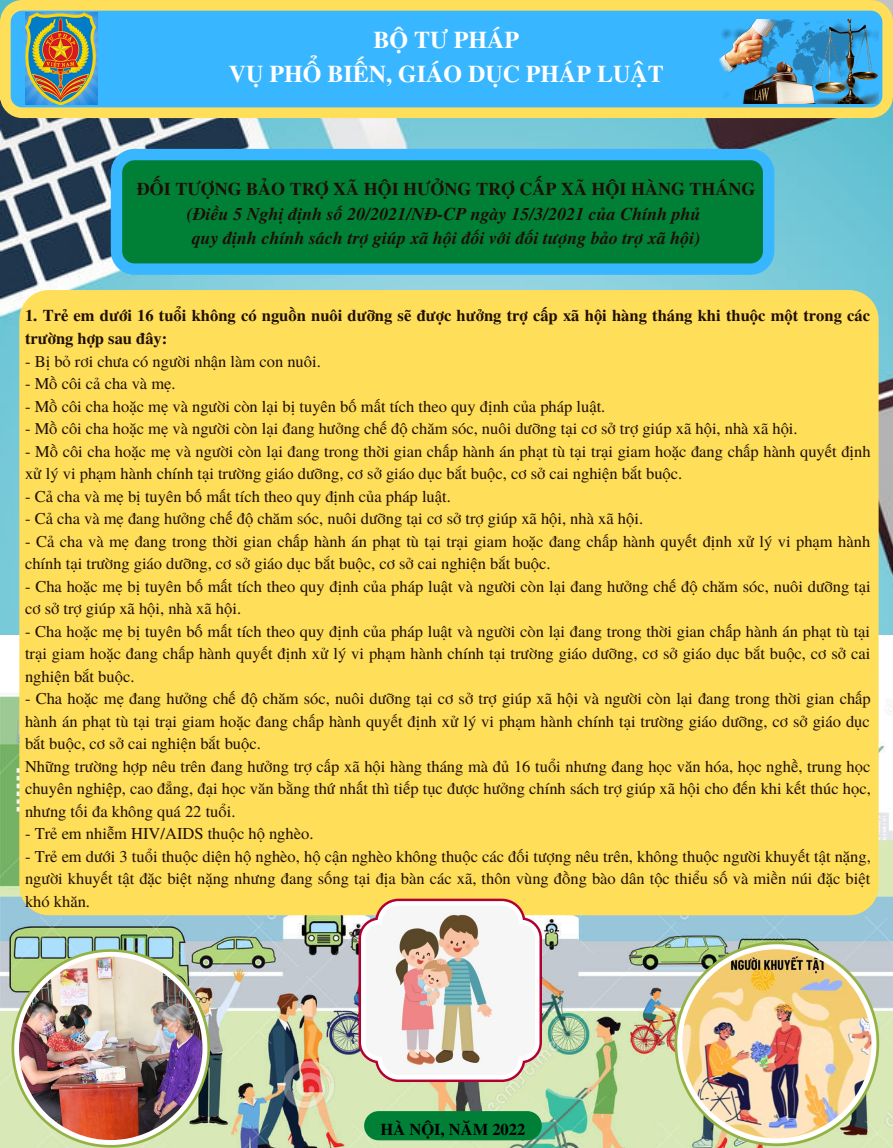
<style>
.page{position:relative;width:893px;height:1148px;background:#fff}
.page>*{position:absolute;margin:0;border:0;box-sizing:border-box;transform-origin:0 0}
.t1{font:700 24px/33.8px "Te X Gyre Termes";color:#fff;text-align:center}
.t2{font:italic 700 18px/24.8px "Te X Gyre Termes";color:#1e0f06}
.t3{font:700 18px "Te X Gyre Termes";color:#1e0f06}
.t4{font:16.5px/22.5px "Te X Gyre Termes";color:#1e0f06}
.t5{font:700 16.5px/23.5px "Te X Gyre Termes";color:#1e0f06}
.t6{font:700 16.5px "Te X Gyre Termes";color:#000}
</style>
<div class="page">
<img style="left:0;top:118px;width:892px;height:517px">
<svg style="left:0;top:0;width:892px;height:118px;background:#68bfd5"></svg>
<img style="left:25px;top:13px;width:72px;height:92px">
<img style="left:719px;top:19px;width:159px;height:84px">
<img style="left:0;top:635px;width:892px;height:512px">
<svg style="left:111px;top:149px;width:663px;height:126px;background:#0c8b60"></svg>
<div style="left:19px;top:290px;width:859px;height:625px;background:#ffde59;border-radius:30px"></div>
<div style="left:364px;top:1111px;width:177px;height:29px;background:#008037;border-radius:15px"></div>
<img style="left:12px;top:949px;width:198px;height:198px">
<img style="left:19px;top:956px;width:183px;height:184px">
<svg style="left:358px;top:898px;width:184px;height:184px"></svg>
<img style="left:365px;top:905px;width:170px;height:170px">
<svg style="left:674px;top:941px;width:205px;height:205px;background:#c0d0a8"></svg>
<svg style="left:677px;top:944px;width:199px;height:199px"></svg>
<img style="left:682px;top:949px;width:189px;height:189px">
<h1 class="t1" style="left:229px;top:22px;width:436px">BỘ TƯ PHÁP<br>VỤ PHỔ BIẾN, GIÁO DỤC PHÁP LUẬT</h1>
<p class="t3" style="left:137px;top:175px;width:620px">ĐỐI TƯỢNG BẢO TRỢ XÃ HỘI HƯỞNG TRỢ CẤP XÃ HỘI HÀNG THÁNG</p>
<p class="t2" style="left:187px;top:200px;width:515px">(Điều 5 Nghị định số 20/2021/NĐ-CP ngày 15/3/2021 của Chính phủ quy định chính sách trợ giúp xã hội đối với đối tượng bảo trợ xã hội)</p>
<p class="t5" style="left:25px;top:302px;width:846px">1. Trẻ em dưới 16 tuổi không có nguồn nuôi dưỡng sẽ được hưởng trợ cấp xã hội hàng tháng khi thuộc một trong các trường hợp sau đây:</p>
<p class="t4" style="left:25px;top:349px;width:297px">- Bị bỏ rơi chưa có người nhận làm con nuôi.</p>
<p class="t4" style="left:25px;top:371px;width:152px">- Mồ côi cả cha và mẹ.</p>
<p class="t4" style="left:25px;top:394px;width:581px">- Mồ côi cha hoặc mẹ và người còn lại bị tuyên bố mất tích theo quy định của pháp luật.</p>
<p class="t4" style="left:25px;top:416px;width:774px">- Mồ côi cha hoặc mẹ và người còn lại đang hưởng chế độ chăm sóc, nuôi dưỡng tại cơ sở trợ giúp xã hội, nhà xã hội.</p>
<p class="t4" style="left:25px;top:439px;width:847px">- Mồ côi cha hoặc mẹ và người còn lại đang trong thời gian chấp hành án phạt tù tại trại giam hoặc đang chấp hành quyết định xử lý vi phạm hành chính tại trường giáo dưỡng, cơ sở giáo dục bắt buộc, cơ sở cai nghiện bắt buộc.</p>
<p class="t4" style="left:25px;top:484px;width:427px">- Cả cha và mẹ bị tuyên bố mất tích theo quy định của pháp luật.</p>
<p class="t4" style="left:25px;top:506px;width:619px">- Cả cha và mẹ đang hưởng chế độ chăm sóc, nuôi dưỡng tại cơ sở trợ giúp xã hội, nhà xã hội.</p>
<p class="t4" style="left:25px;top:529px;width:846px">- Cả cha và mẹ đang trong thời gian chấp hành án phạt tù tại trại giam hoặc đang chấp hành quyết định xử lý vi phạm hành chính tại trường giáo dưỡng, cơ sở giáo dục bắt buộc, cơ sở cai nghiện bắt buộc.</p>
<p class="t4" style="left:25px;top:574px;width:847px">- Cha hoặc mẹ bị tuyên bố mất tích theo quy định của pháp luật và người còn lại đang hưởng chế độ chăm sóc, nuôi dưỡng tại cơ sở trợ giúp xã hội, nhà xã hội.</p>
<p class="t4" style="left:25px;top:619px;width:846px;text-align:justify">- Cha hoặc mẹ bị tuyên bố mất tích theo quy định của pháp luật và người còn lại đang trong thời gian chấp hành án phạt tù tại trại giam hoặc đang chấp hành quyết định xử lý vi phạm hành chính tại trường giáo dưỡng, cơ sở giáo dục bắt buộc, cơ sở cai nghiện bắt buộc.</p>
<p class="t4" style="left:25px;top:686px;width:847px">- Cha hoặc mẹ đang hưởng chế độ chăm sóc, nuôi dưỡng tại cơ sở trợ giúp xã hội và người còn lại đang trong thời gian chấp hành án phạt tù tại trại giam hoặc đang chấp hành quyết định xử lý vi phạm hành chính tại trường giáo dưỡng, cơ sở giáo dục bắt buộc, cơ sở cai nghiện bắt buộc.<br>Những trường hợp nêu trên đang hưởng trợ cấp xã hội hàng tháng mà đủ 16 tuổi nhưng đang học văn hóa, học nghề, trung học chuyên nghiệp, cao đẳng, đại học văn bằng thứ nhất thì tiếp tục được hưởng chính sách trợ giúp xã hội cho đến khi kết thúc học, nhưng tối đa không quá 22 tuổi.</p>
<p class="t4" style="left:25px;top:821px;width:290px">- Trẻ em nhiễm HIV/AIDS thuộc hộ nghèo.</p>
<p class="t4" style="left:25px;top:844px;width:847px;text-align:justify">- Trẻ em dưới 3 tuổi thuộc diện hộ nghèo, hộ cận nghèo không thuộc các đối tượng nêu trên, không thuộc người khuyết tật nặng, người khuyết tật đặc biệt nặng nhưng đang sống tại địa bàn các xã, thôn vùng đồng bào dân tộc thiểu số và miền núi đặc biệt khó khăn.</p>
<p class="t6" style="left:380px;top:1116px;width:146px">HÀ NỘI, NĂM 2022</p>
</div>
